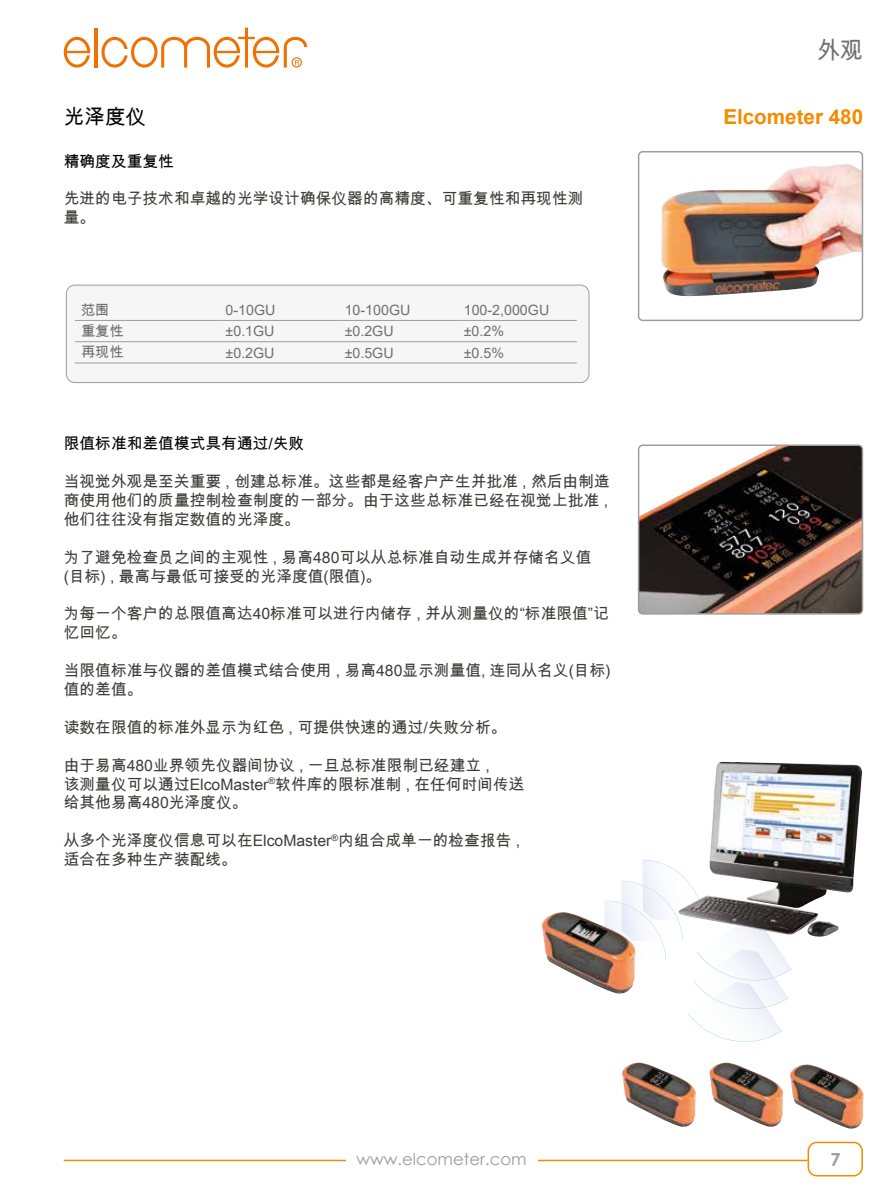
<style>
.page{position:relative;width:893px;height:1191px;background:#fff}
.page>*{position:absolute;margin:0;border:0;box-sizing:border-box;transform-origin:0 0}
.t1{font:24px "Arial Unicode MS";color:#706f6f;scale:.95 1}
.t2{font:700 20.7px "Arial";color:#f28c00}
.t3{font:20.7px "Arial Unicode MS";color:#000}
.t4{font:700 18px "Century Gothic";color:#9d9d9c}
.t5{font:16.5px "Century Gothic";color:#9d9d9c}
.t6{font:15.75px/18.9px "Arial Unicode MS";color:#3c3c3b}
.t7{font:15.75px "Arial Unicode MS";color:#000}
.t8{font:14.25px "Arial";color:#706f6f}
.t9{font:14.25px "Arial Unicode MS";color:#706f6f}
</style>
<div class="page">
<hr style="left:94px;top:28px;width:3px;height:40px;background:#ee7203">
<svg style="left:64px;top:37px;width:26px;height:31px"></svg>
<svg style="left:102px;top:28px;width:205px;height:40px"></svg>
<div style="left:807px;top:1141px;width:56px;height:35px;border:2px solid #f28c00;border-radius:9px"></div>
<hr style="left:64px;top:1159px;width:743px;height:2px;background:#f28c00">
<div style="left:346px;top:1141px;width:191px;height:31px;background:#fff"></div>
<img style="left:639px;top:447px;width:223px;height:167px">
<div style="left:638px;top:444px;width:225px;height:170px;border:2px solid #9d9d9c;border-radius:4px"></div>
<img style="left:709px;top:1062px;width:74px;height:65px">
<img style="left:622px;top:1062px;width:74px;height:65px">
<img style="left:790px;top:1064px;width:74px;height:64px">
<img style="left:661px;top:164px;width:199px;height:132px">
<div style="left:638px;top:151px;width:225px;height:170px;border:2px solid #9d9d9c;border-radius:4px"></div>
<div style="left:66px;top:285px;width:523px;height:97px;background:#f6f6f6;border-radius:9px"></div>
<div style="left:66px;top:285px;width:523px;height:98px;border:1px solid #9d9d9c;border-radius:9px"></div>
<hr style="left:75px;top:320px;width:145px;height:1px;background:#9d9d9c">
<hr style="left:220px;top:320px;width:119px;height:1px;background:#9d9d9c">
<hr style="left:339px;top:320px;width:119px;height:1px;background:#9d9d9c">
<hr style="left:458px;top:320px;width:119px;height:1px;background:#9d9d9c">
<hr style="left:75px;top:341px;width:145px;height:1px;background:#9d9d9c">
<hr style="left:220px;top:341px;width:119px;height:1px;background:#9d9d9c">
<hr style="left:339px;top:341px;width:119px;height:1px;background:#9d9d9c">
<hr style="left:458px;top:341px;width:119px;height:1px;background:#9d9d9c">
<hr style="left:75px;top:363px;width:145px;height:1px;background:#9d9d9c">
<hr style="left:220px;top:363px;width:119px;height:1px;background:#9d9d9c">
<hr style="left:339px;top:363px;width:119px;height:1px;background:#9d9d9c">
<hr style="left:458px;top:363px;width:119px;height:1px;background:#9d9d9c">
<svg style="left:605px;top:859px;width:187px;height:183px"></svg>
<img style="left:542px;top:912px;width:93px;height:81px">
<img style="left:678px;top:761px;width:184px;height:176px">
<h2 class="t3" style="left:64px;top:102px;width:84px">光泽度仪</h2>
<p class="t7" style="left:64px;top:149px;width:112px">精确度及重复性</p>
<p class="t6" style="left:64px;top:189px;width:521px">先进的电子技术和卓越的光学设计确保仪器的高精度、可重复性和再现性测量。</p>
<p class="t9" style="left:81px;top:299px;width:30px">范围</p>
<p class="t8" style="left:226px;top:300px;width:51px">0-10GU</p>
<p class="t8" style="left:345px;top:300px;width:67px">10-100GU</p>
<p class="t8" style="left:464px;top:300px;width:87px">100-2,000GU</p>
<p class="t9" style="left:81px;top:321px;width:44px">重复性</p>
<p class="t8" style="left:226px;top:321px;width:51px">±0.1GU</p>
<p class="t8" style="left:345px;top:321px;width:51px">±0.2GU</p>
<p class="t8" style="left:464px;top:321px;width:42px">±0.2%</p>
<p class="t9" style="left:81px;top:342px;width:44px">再现性</p>
<p class="t8" style="left:226px;top:343px;width:51px">±0.2GU</p>
<p class="t8" style="left:345px;top:343px;width:51px">±0.5GU</p>
<p class="t8" style="left:464px;top:343px;width:42px">±0.5%</p>
<p class="t7" style="left:64px;top:432px;width:242px">限值标准和差值模式具有通过/失败</p>
<p class="t6" style="left:64px;top:472px;width:548px;text-align:justify">当视觉外观是至关重要 , 创建总标准。这些都是经客户产生并批准 , 然后由制造商使用他们的质量控制检查制度的一部分。由于这些总标准已经在视觉上批准 ,他们往往没有指定数值的光泽度。</p>
<p class="t6" style="left:64px;top:547px;width:529px">为了避免检查员之间的主观性 , 易高480可以从总标准自动生成并存储名义值(目标) , 最高与最低可接受的光泽度值(限值)。</p>
<p class="t6" style="left:64px;top:604px;width:547px">为每一个客户的总限值高达40标准可以进行内储存 , 并从测量仪的“标准限值”记忆回忆。</p>
<p class="t6" style="left:64px;top:661px;width:548px">当限值标准与仪器的差值模式结合使用 , 易高480显示测量值, 连同从名义(目标)值的差值。</p>
<p class="t6" style="left:64px;top:717px;width:444px">读数在限值的标准外显示为红色 , 可提供快速的通过/失败分析。</p>
<p class="t6" style="left:64px;top:755px;width:462px">由于易高480业界领先仪器间协议 , 一旦总标准限制已经建立 ,<br>该测量仪可以通过ElcoMaster<sup>®</sup>软件库的限标准制 , 在任何时间传送给其他易高480光泽度仪。</p>
<p class="t6" style="left:64px;top:831px;width:458px">从多个光泽度仪信息可以在ElcoMaster<sup>®</sup>内组合成单一的检查报告 ,适合在多种生产装配线。</p>
<h1 class="t1" style="left:818px;top:33px;width:50px">外观</h1>
<h2 class="t2" style="left:723px;top:103px;width:141px">Elcometer 480</h2>
<p class="t5" style="left:356px;top:1147px;width:172px">www.elcometer.com</p>
<p class="t4" style="left:830px;top:1145px;width:12px">7</p>
</div>
